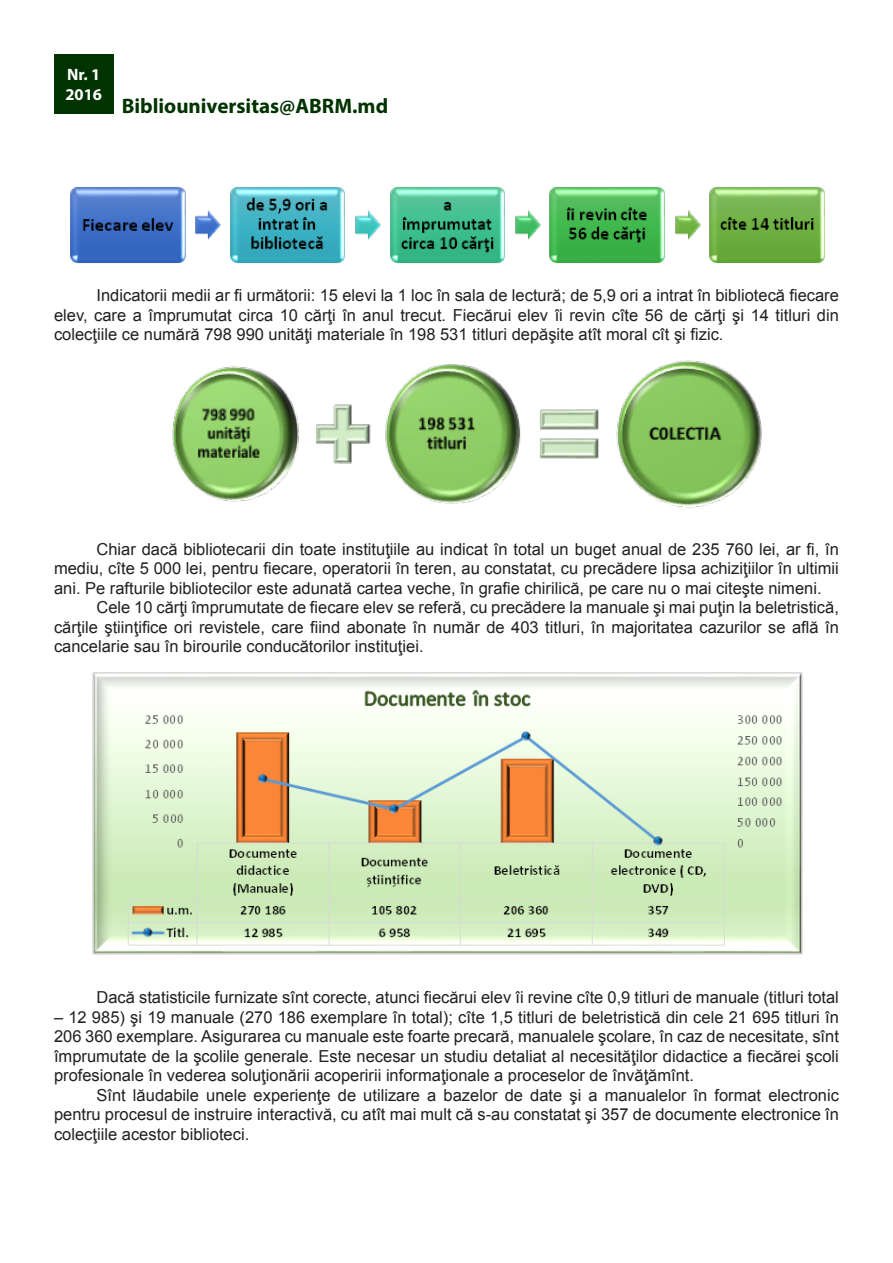
<style>
.page{position:relative;width:893px;height:1263px;background:#fff}
.page>*{position:absolute;margin:0;border:0;box-sizing:border-box;transform-origin:0 0}
.t1{font:700 21px "Myriad Pro";color:#030}
.t2{font:16.5px/19.5px "Arial";color:#231f20;text-align:justify}
.t3{font:700 16.5px "Myriad Pro";color:#fff}
</style>
<div class="page">
<img style="left:70px;top:187px;width:755px;height:76px">
<div style="left:54px;top:54px;width:59px;height:59px;background:#030"></div>
<img style="left:172px;top:360px;width:590px;height:148px">
<img style="left:92px;top:672px;width:710px;height:282px">
<p class="t3" style="left:67px;top:64px;width:35px">Nr. 1</p>
<p class="t3" style="left:65px;top:83px;width:38px">2016</p>
<p class="t1" style="left:122px;top:93px;width:268px">Bibliouniversitas@ABRM.md</p>
<p class="t2" style="left:54px;top:285px;width:786px;text-indent:43px">Indicatorii medii ar fi următorii: 15 elevi la 1 loc în sala de lectură; de 5,9 ori a intrat în bibliotecă fiecare elev, care a împrumutat circa 10 cărţi în anul trecut. Fiecărui elev îi revin cîte 56 de cărţi şi 14 titluri din colecţiile ce numără 798 990 unităţi materiale în 198 531 titluri depăşite atît moral cît şi fizic.</p>
<p class="t2" style="left:54px;top:539px;width:786px;text-indent:43px">Chiar dacă bibliotecarii din toate instituţiile au indicat în total un buget anual de 235 760 lei, ar fi, în mediu, cîte 5 000 lei, pentru fiecare, operatorii în teren, au constatat, cu precădere lipsa achiziţiilor în ultimii ani. Pe rafturile bibliotecilor este adunată cartea veche, în grafie chirilică, pe care nu o mai citeşte nimeni.</p>
<p class="t2" style="left:54px;top:597px;width:786px;text-indent:43px">Cele 10 cărţi împrumutate de fiecare elev se referă, cu precădere la manuale şi mai puţin la beletristică, cărţile ştiinţifice ori revistele, care fiind abonate în număr de 403 titluri, în majoritatea cazurilor se află în cancelarie sau în birourile conducătorilor instituţiei.</p>
<p class="t2" style="left:97px;top:987px;width:744px">Dacă statisticile furnizate sînt corecte, atunci fiecărui elev îi revine cîte 0,9 titluri de manuale (titluri total</p>
<p class="t2" style="left:54px;top:1007px;width:786px">– 12 985) şi 19 manuale (270 186 exemplare în total); cîte 1,5 titluri de beletristică din cele 21 695 titluri în 206 360 exemplare. Asigurarea cu manuale este foarte precară, manualele şcolare, în caz de necesitate, sînt împrumutate de la şcolile generale. Este necesar un studiu detaliat al necesităţilor didactice a fiecărei şcoli profesionale în vederea soluţionării acoperirii informaţionale a proceselor de învăţămînt.</p>
<p class="t2" style="left:54px;top:1085px;width:786px;text-indent:43px">Sînt lăudabile unele experienţe de utilizare a bazelor de date şi a manualelor în format electronic pentru procesul de instruire interactivă, cu atît mai mult că s-au constatat şi 357 de documente electronice în colecţiile acestor biblioteci.</p>
</div>
